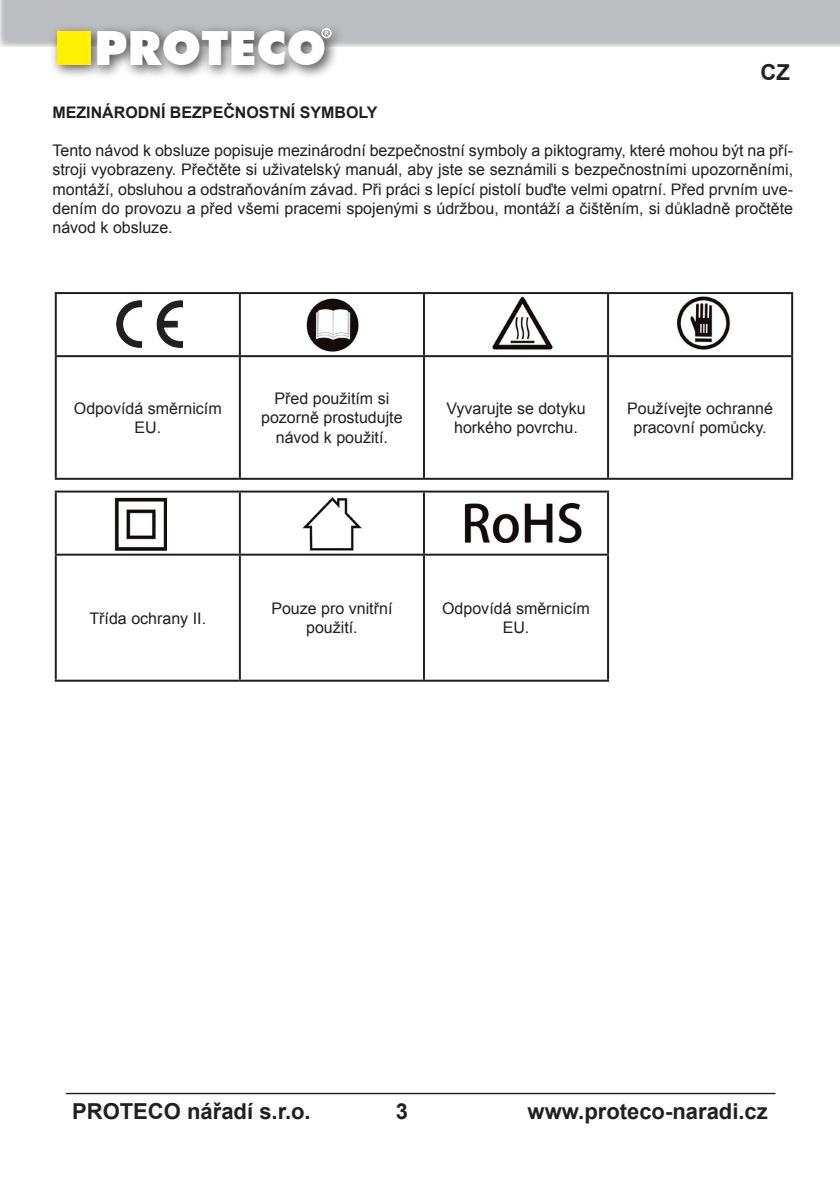
<style>
.page{position:relative;width:840px;height:1191px;background:#fff}
.page>*{position:absolute;margin:0;border:0;box-sizing:border-box;transform-origin:0 0}
.t1{font:900 47.2px "Futura BT";color:#fff}
.t2{font:700 22px "Arial";color:#231f20}
.t3{font:16px/19.2px "Arial";color:#231f20;text-align:center}
.t4{font:700 16px "Arial";color:#231f20}
.t5{font:7.8px "Humanist 521 BT";color:#fff}
</style>
<div class="page">
<div style="left:0;top:0;width:839px;height:46px;background:#bcbdc0"></div>
<hr style="left:66px;top:1092px;width:709px;height:2px;background:#231f20">
<div style="left:49px;top:22px;width:295px;height:58px;background:#231f20;opacity:.75"></div>
<div style="left:57px;top:32px;width:34px;height:33px;background:#fff101"></div>
<svg style="left:321px;top:28px;width:10px;height:10px"></svg>
<hr style="left:55px;top:292px;width:185px;height:2px;background:#231f20">
<hr style="left:55px;top:294px;width:2px;height:61px;background:#231f20">
<hr style="left:240px;top:292px;width:183px;height:2px;background:#231f20">
<hr style="left:239px;top:294px;width:2px;height:61px;background:#231f20">
<hr style="left:423px;top:292px;width:184px;height:2px;background:#231f20">
<hr style="left:422px;top:294px;width:2px;height:61px;background:#231f20">
<hr style="left:607px;top:292px;width:185px;height:2px;background:#231f20">
<hr style="left:606px;top:294px;width:2px;height:61px;background:#231f20">
<hr style="left:790px;top:294px;width:2px;height:61px;background:#231f20">
<hr style="left:55px;top:355px;width:185px;height:2px;background:#231f20">
<hr style="left:55px;top:357px;width:2px;height:121px;background:#231f20">
<hr style="left:240px;top:355px;width:183px;height:2px;background:#231f20">
<hr style="left:239px;top:357px;width:2px;height:121px;background:#231f20">
<hr style="left:423px;top:355px;width:184px;height:2px;background:#231f20">
<hr style="left:422px;top:357px;width:2px;height:121px;background:#231f20">
<hr style="left:607px;top:355px;width:185px;height:2px;background:#231f20">
<hr style="left:606px;top:357px;width:2px;height:121px;background:#231f20">
<hr style="left:790px;top:357px;width:2px;height:121px;background:#231f20">
<hr style="left:55px;top:478px;width:185px;height:2px;background:#231f20">
<hr style="left:240px;top:478px;width:183px;height:2px;background:#231f20">
<hr style="left:423px;top:478px;width:184px;height:2px;background:#231f20">
<hr style="left:607px;top:478px;width:185px;height:2px;background:#231f20">
<hr style="left:55px;top:490px;width:185px;height:2px;background:#231f20">
<hr style="left:55px;top:492px;width:2px;height:61px;background:#231f20">
<hr style="left:240px;top:490px;width:183px;height:2px;background:#231f20">
<hr style="left:239px;top:492px;width:2px;height:61px;background:#231f20">
<hr style="left:423px;top:490px;width:185px;height:2px;background:#231f20">
<hr style="left:422px;top:492px;width:2px;height:61px;background:#231f20">
<hr style="left:606px;top:492px;width:2px;height:61px;background:#231f20">
<hr style="left:55px;top:553px;width:185px;height:2px;background:#231f20">
<hr style="left:55px;top:555px;width:2px;height:124px;background:#231f20">
<hr style="left:240px;top:553px;width:183px;height:2px;background:#231f20">
<hr style="left:239px;top:555px;width:2px;height:124px;background:#231f20">
<hr style="left:423px;top:553px;width:185px;height:2px;background:#231f20">
<hr style="left:422px;top:555px;width:2px;height:124px;background:#231f20">
<hr style="left:606px;top:555px;width:2px;height:124px;background:#231f20">
<hr style="left:55px;top:679px;width:185px;height:2px;background:#231f20">
<hr style="left:240px;top:679px;width:183px;height:2px;background:#231f20">
<hr style="left:423px;top:679px;width:185px;height:2px;background:#231f20">
<img style="left:116px;top:300px;width:66px;height:48px">
<img style="left:677px;top:297px;width:54px;height:52px">
<img style="left:306px;top:299px;width:53px;height:53px">
<img style="left:492px;top:297px;width:61px;height:52px">
<img style="left:464px;top:503px;width:117px;height:39px">
<img style="left:302px;top:497px;width:60px;height:53px">
<img style="left:114px;top:497px;width:53px;height:53px">
<p class="t5" style="left:324px;top:28px;width:6px">R</p>
<h1 class="t1" style="left:94px;top:20px;width:234px">PROTECO</h1>
<h2 class="t2" style="left:760px;top:57px;width:31px">CZ</h2>
<p class="t4" style="left:52px;top:101px;width:326px">MEZINÁRODNÍ BEZPEČNOSTNÍ SYMBOLY</p>
<p class="t3" style="left:52px;top:141px;width:741px;text-align:justify">Tento návod k obsluze popisuje mezinárodní bezpečnostní symboly a piktogramy, které mohou být na pří&shy;stroji vyobrazeny. Přečtěte si uživatelský manuál, aby jste se seznámili s bezpečnostními upozorněními, montáží, obsluhou a odstraňováním závad. Při práci s lepící pistolí buďte velmi opatrní. Před prvním uve&shy;dením do provozu a před všemi pracemi spojenými s údržbou, montáží a čištěním, si důkladně pročtěte návod k obsluze.</p>
<p class="t3" style="left:74px;top:399px;width:149px">Odpovídá směrnicím<br>EU.</p>
<p class="t3" style="left:261px;top:389px;width:143px">Před použitím si pozorně prostudujte návod k použití.</p>
<p class="t3" style="left:446px;top:399px;width:141px">Vyvarujte se dotyku horkého povrchu.</p>
<p class="t3" style="left:626px;top:399px;width:147px">Používejte ochranné pracovní pomůcky.</p>
<p class="t3" style="left:89px;top:608px;width:118px">Třída ochrany II.</p>
<p class="t3" style="left:271px;top:599px;width:122px">Pouze pro vnitřní použití.</p>
<p class="t3" style="left:442px;top:599px;width:149px">Odpovídá směrnicím<br>EU.</p>
<h2 class="t2" style="left:72px;top:1096px;width:240px">PROTECO nářadí s.r.o.</h2>
<h2 class="t2" style="left:395px;top:1096px;width:14px">3</h2>
<h2 class="t2" style="left:527px;top:1096px;width:241px">www.proteco-naradi.cz</h2>
</div>
